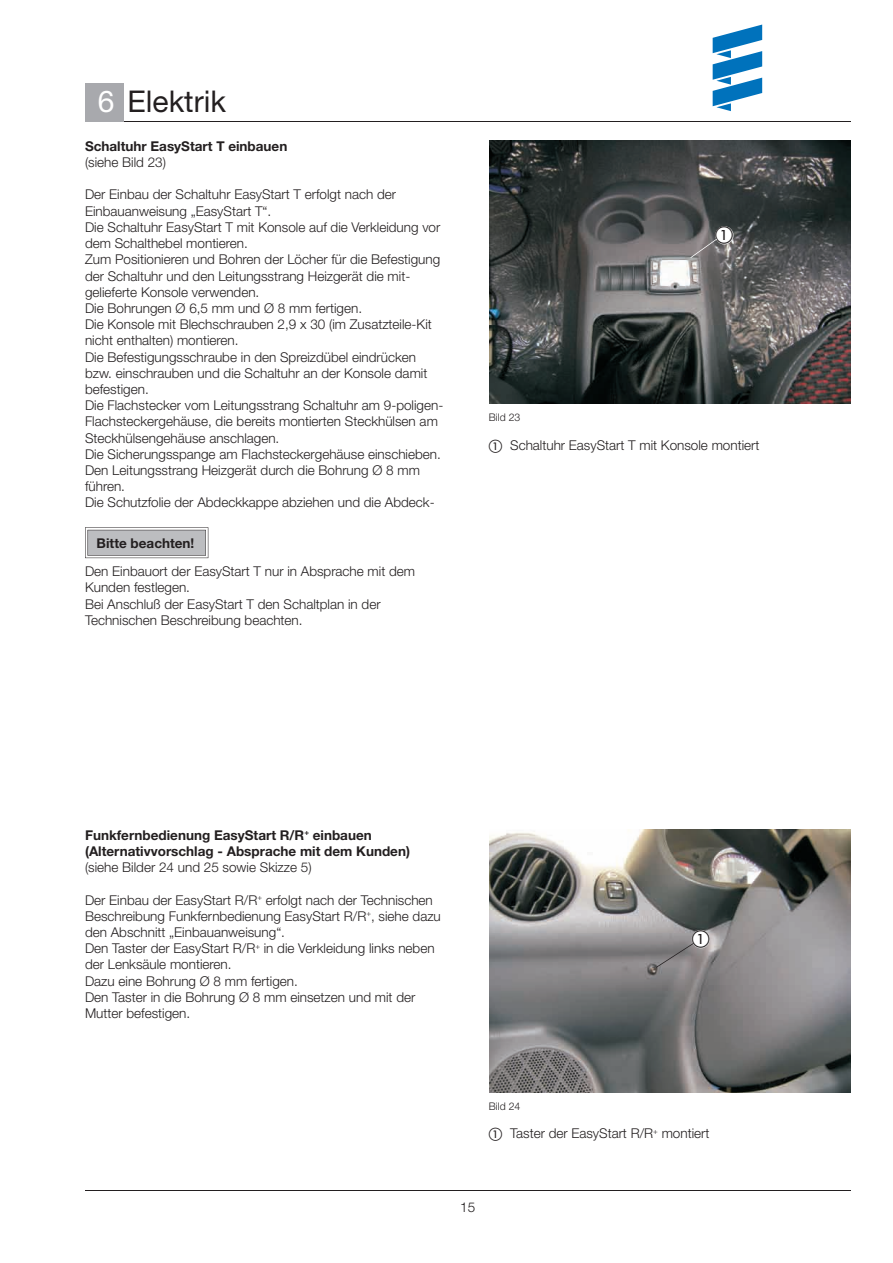
<style>
.page{position:relative;width:893px;height:1263px;background:#fff}
.page>*{position:absolute;margin:0;border:0;box-sizing:border-box;transform-origin:0 0}
.t1{font:30px "Helvetica Neue LT";color:#231f20}
.t2{font:300 13.5px/16.2px "Helvetica Neue LT";color:#231f20}
.t3{font:700 13.5px/16.2px "Helvetica Neue LT";color:#231f20}
.t4{font:300 10.5px "Helvetica Neue LT";color:#231f20}
.s1{color:#fff}
</style>
<div class="page">
<hr style="left:85px;top:121px;width:765px;height:1px;background:#231f20">
<hr style="left:85px;top:1190px;width:765px;height:1px;background:#231f20">
<div style="left:85px;top:83px;width:38px;height:38px;background:#a8a9ad"></div>
<svg style="left:713px;top:25px;width:49px;height:86px"></svg>
<img style="left:489px;top:829px;width:361px;height:264px">
<img style="left:489px;top:140px;width:361px;height:264px">
<svg style="left:85px;top:527px;width:123px;height:31px;background:#bcbcbe"></svg>
<svg style="left:690px;top:226px;width:43px;height:32px"></svg>
<svg style="left:656px;top:930px;width:54px;height:38px;background:#9b9799"></svg>
<h1 class="t1" style="left:98px;top:83px;width:130px"><span class="s1">6</span> Elektrik</h1>
<p class="t3" style="left:85px;top:138px;width:204px">Schaltuhr EasyStart T einbauen</p>
<p class="t2" style="left:85px;top:154px;width:83px">(siehe Bild 23)</p>
<p class="t2" style="left:85px;top:186px;width:360px">Der Einbau der Schaltuhr EasyStart T erfolgt nach der Einbauanweisung „EasyStart T“.<br>Die Schaltuhr EasyStart T mit Konsole auf die Verkleidung vor dem Schalthebel montieren.<br>Zum Positionieren und Bohren der Löcher für die Befestigung der Schaltuhr und den Leitungsstrang Heizgerät die mit&shy;gelieferte Konsole verwenden.<br>Die Bohrungen Ø 6,5 mm und Ø 8 mm fertigen.<br>Die Konsole mit Blechschrauben 2,9 x 30 (im Zusatzteile-Kit nicht enthalten) montieren.<br>Die Befestigungsschraube in den Spreizdübel eindrücken bzw. einschrauben und die Schaltuhr an der Konsole damit befestigen.<br>Die Flachstecker vom Leitungsstrang Schaltuhr am 9-poligen-Flachsteckergehäuse, die bereits montierten Steckhülsen am Steckhülsengehäuse anschlagen.<br>Die Sicherungsspange am Flachsteckergehäuse einschieben.<br>Den Leitungsstrang Heizgerät durch die Bohrung Ø 8 mm führen.<br>Die Schutzfolie der Abdeckkappe abziehen und die Abdeck-</p>
<p class="t3" style="left:97px;top:535px;width:99px">Bitte beachten!</p>
<p class="t2" style="left:85px;top:563px;width:332px">Den Einbauort der EasyStart T nur in Absprache mit dem Kunden festlegen.<br>Bei Anschluß der EasyStart T den Schaltplan in der Technischen Beschreibung beachten.</p>
<p class="t4" style="left:489px;top:411px;width:33px">Bild 23</p>
<p class="t2" style="left:510px;top:436px;width:251px">Schaltuhr EasyStart T mit Konsole montiert</p>
<p class="t3" style="left:85px;top:826px;width:326px">Funkfernbedienung EasyStart R/R<sup>+</sup> einbauen (Alternativvorschlag - Absprache mit dem Kunden)</p>
<p class="t2" style="left:85px;top:859px;width:228px">(siehe Bilder 24 und 25 sowie Skizze 5)</p>
<p class="t2" style="left:85px;top:891px;width:357px">Der Einbau der EasyStart R/R<sup>+</sup> erfolgt nach der Technischen Beschreibung Funkfernbedienung EasyStart R/R<sup>+</sup>, siehe dazu den Abschnitt „Einbauanweisung“.<br>Den Taster der EasyStart R/R<sup>+</sup> in die Verkleidung links neben der Lenksäule montieren.<br>Dazu eine Bohrung Ø 8 mm fertigen.<br>Den Taster in die Bohrung Ø 8 mm einsetzen und mit der Mutter befestigen.</p>
<p class="t4" style="left:489px;top:1099px;width:33px">Bild 24</p>
<p class="t2" style="left:510px;top:1125px;width:201px">Taster der EasyStart R/R<sup>+</sup> montiert</p>
<p class="t2" style="left:460px;top:1198px;width:17px">15</p>
</div>
